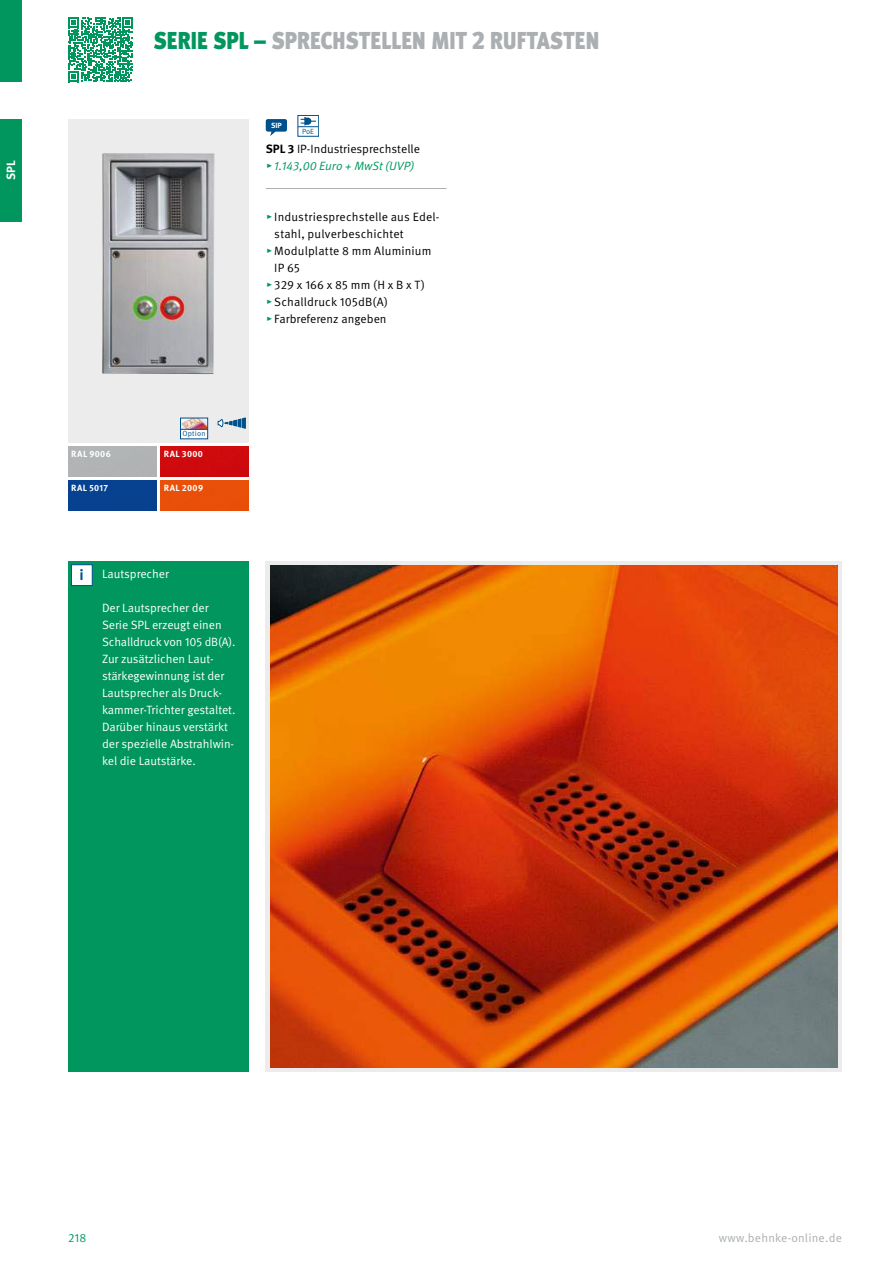
<style>
.page{position:relative;width:893px;height:1263px;background:#fff}
.page>*{position:absolute;margin:0;border:0;box-sizing:border-box;transform-origin:0 0}
.t1{font:900 30px "Meta Pro";letter-spacing:-.04em;color:#abafb2;scale:.8 1}
.t2{font:700 15px "Meta Pro";color:#00508c}
.t3{font:12px/17px "Meta Pro Norm";letter-spacing:-.005em;color:#fff}
.t4{font:12px "Meta Pro Norm";letter-spacing:.005em;color:#000}
.t5{font:12px "Meta Pro Norm Ita";color:#00965e}
.t6{font:12px "Meta Pro Norm";letter-spacing:.015em;color:#abafb2}
.t7{font:12px "Meta Pro Norm";color:#00965e}
.t8{font:700 12px "Meta Pro";color:#fff}
.t9{font:700 9px "Meta Pro";letter-spacing:.035em;color:#fff}
.t10{font:7.5px "Meta Pro Norm";letter-spacing:.025em;color:#00508c}
.t11{font:700 7.5px "Meta Pro";color:#fff}
.s1{color:#00965e}
.s2{font-size:25.2px;color:#00965e}
.s3{font-size:25.2px}
.s4{font-family:"Meta Pro";font-weight:700}
.s5{font-family:"Meta Pro Norm Ita";color:#00965e}
</style>
<div class="page">
<div style="left:0;top:0;width:21px;height:82px;background:#00965e"></div>
<div style="left:0;top:119px;width:21px;height:102px;background:#00965e"></div>
<svg style="left:266px;top:561px;width:576px;height:510px;background:#e3d3cb"></svg>
<div style="left:68px;top:119px;width:181px;height:323px;background:#ececed"></div>
<svg style="left:218px;top:418px;width:28px;height:11px"></svg>
<hr style="left:266px;top:188px;width:180px;height:1px;background:#abafb2">
<svg style="left:266px;top:119px;width:21px;height:17px"></svg>
<img style="left:102px;top:153px;width:113px;height:221px">
<div style="left:180px;top:418px;width:28px;height:21px;background:#fff"></div>
<img style="left:182px;top:420px;width:24px;height:9px">
<div style="left:180px;top:418px;width:28px;height:21px;border:1px solid #00508c"></div>
<svg style="left:181px;top:429px;width:27px;height:1px"></svg>
<div style="left:68px;top:561px;width:181px;height:510px;background:#00965e"></div>
<div style="left:71px;top:564px;width:21px;height:22px;background:#fff;border:1px solid #00508c"></div>
<div style="left:161px;top:481px;width:88px;height:29px;background:#e94f09"></div>
<div style="left:68px;top:481px;width:88px;height:29px;background:#07418f"></div>
<div style="left:161px;top:447px;width:88px;height:29px;background:#cf0a0d"></div>
<img style="left:270px;top:566px;width:567px;height:501px">
<svg style="left:68px;top:17px;width:65px;height:65px"></svg>
<div style="left:298px;top:115px;width:21px;height:21px;border:1px solid #00508c"></div>
<svg style="left:298px;top:117px;width:21px;height:10px"></svg>
<p class="t8" style="left:2px;top:180px;width:21px;rotate:-90deg">SPL</p>
<h1 class="t1" style="left:153px;top:14px;width:560px"><span class="s1">Serie SPL</span> <span class="s2">–</span> Sprechstellen mit <span class="s3">2</span> Ruftasten</h1>
<p class="t11" style="left:271px;top:119px;width:12px">SIP</p>
<p class="t10" style="left:302px;top:126px;width:14px">PoE</p>
<p class="t4" style="left:266px;top:140px;width:156px"><span class="s4">SPL 3</span> IP-Industriesprechstelle</p>
<p class="t5" style="left:266px;top:157px;width:150px">▸ 1.143,00 Euro + MwSt (UVP)</p>
<p class="t4" style="left:266px;top:208px;width:175px"><span class="s5">▸</span> Industriesprechstelle aus Edel-</p>
<p class="t4" style="left:274px;top:225px;width:131px">stahl, pulverbeschichtet</p>
<p class="t4" style="left:266px;top:242px;width:167px"><span class="s5">▸</span> Modulplatte 8 mm Aluminium</p>
<p class="t4" style="left:274px;top:259px;width:27px">IP 65</p>
<p class="t4" style="left:266px;top:276px;width:161px"><span class="s5">▸</span> 329 x 166 x 85 mm (H x B x T)</p>
<p class="t4" style="left:266px;top:293px;width:124px"><span class="s5">▸</span> Schalldruck 105dB(A)</p>
<p class="t4" style="left:266px;top:310px;width:122px"><span class="s5">▸</span> Farbreferenz angeben</p>
<p class="t9" style="left:71px;top:447px;width:41px">RAL 9006</p>
<p class="t10" style="left:183px;top:428px;width:25px">Option</p>
<p class="t9" style="left:164px;top:447px;width:41px">RAL 3000</p>
<p class="t9" style="left:71px;top:481px;width:38px">RAL 5017</p>
<p class="t9" style="left:164px;top:481px;width:41px">RAL 2009</p>
<p class="t2" style="left:80px;top:563px;width:6px">i</p>
<p class="t3" style="left:102px;top:565px;width:68px">Lautsprecher</p>
<p class="t3" style="left:102px;top:599px;width:135px">Der Lautsprecher der<br>Serie SPL erzeugt einen<br>Schalldruck von 105 dB(A).<br>Zur zusätzlichen Laut&shy;stärkegewinnung ist der<br>Lautsprecher als Druck&shy;kammer-Trichter gestaltet.<br>Darüber hinaus verstärkt der spezielle Abstrahlwin&shy;kel die Lautstärke.</p>
<p class="t7" style="left:68px;top:1228px;width:20px">218</p>
<p class="t6" style="left:719px;top:1228px;width:124px">www.behnke-online.de</p>
</div>
